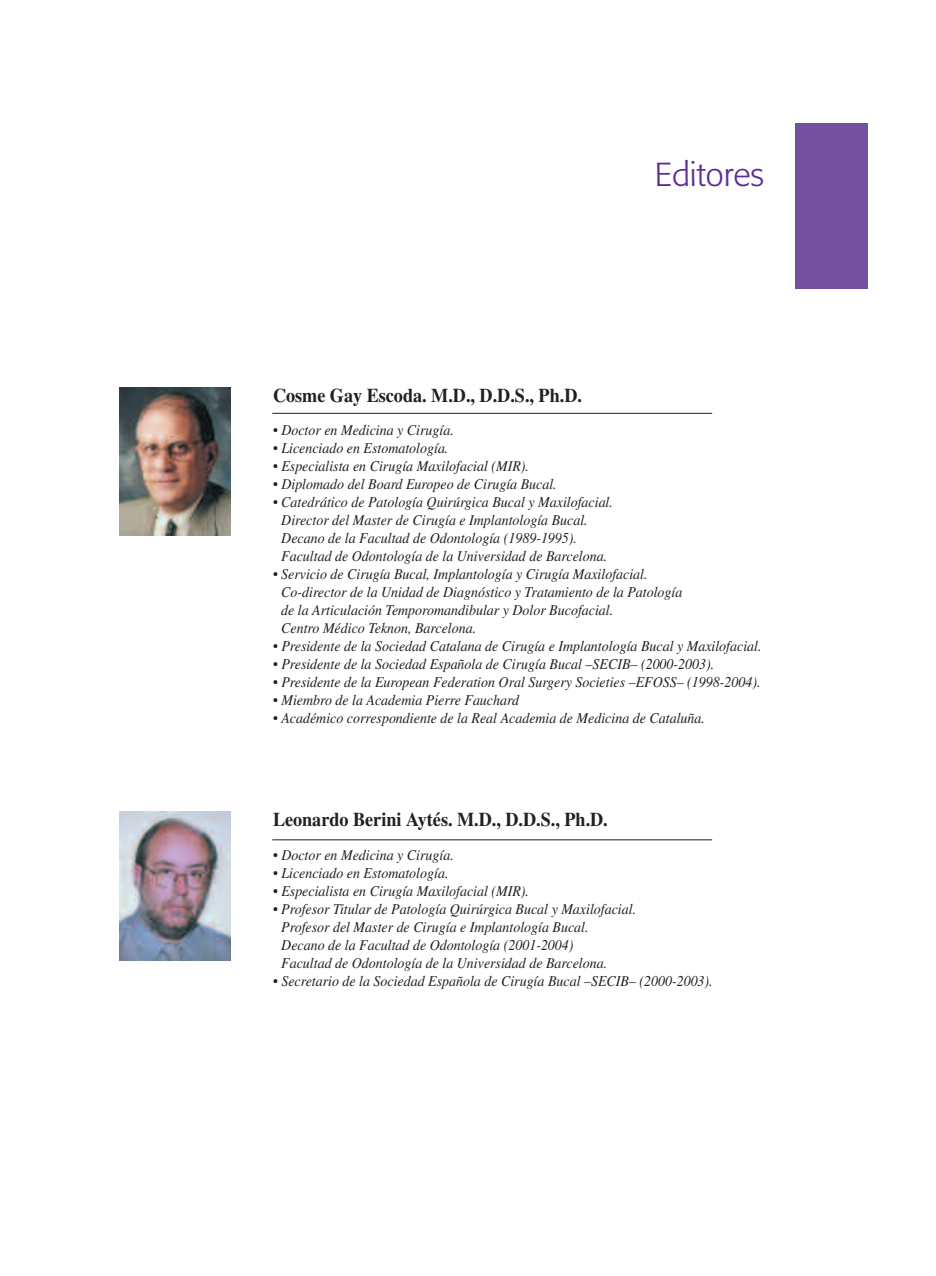
<style>
.page{position:relative;width:936px;height:1276px;background:#fff}
.page>*{position:absolute;margin:0;border:0;box-sizing:border-box;transform-origin:0 0}
.t1{font:300 33px "Formata";color:#5b2e91}
.t2{font:700 19.5px "Times";color:#231f20;scale:.93 1}
.t3{font:italic 15px/18px "Times";color:#231f20;scale:.93 1}
</style>
<div class="page">
<img style="left:120px;top:387px;width:110px;height:149px">
<img style="left:120px;top:812px;width:110px;height:148px">
<hr style="left:272px;top:413px;width:440px;height:1px;background:#231f20">
<hr style="left:272px;top:839px;width:440px;height:1px;background:#231f20">
<div style="left:795px;top:123px;width:72px;height:166px;background:#7450a0"></div>
<h1 class="t1" style="left:655px;top:160px;width:111px">Editores</h1>
<h2 class="t2" style="left:273px;top:389px;width:334px">Cosme Gay Escoda. M.D., D.D.S., Ph.D.</h2>
<p class="t3" style="left:273px;top:422px;width:196px">• Doctor en Medicina y Cirugía.</p>
<p class="t3" style="left:273px;top:440px;width:190px">• Licenciado en Estomatología.</p>
<p class="t3" style="left:273px;top:458px;width:277px">• Especialista en Cirugía Maxilofacial (MIR).</p>
<p class="t3" style="left:273px;top:476px;width:306px">• Diplomado del Board Europeo de Cirugía Bucal.</p>
<p class="t3" style="left:281px;top:494px;width:358px;text-indent:-8px">• Catedrático de Patología Quirúrgica Bucal y Maxilofacial.<br>Director del Master de Cirugía e Implantología Bucal.<br>Decano de la Facultad de Odontología (1989-1995).<br>Facultad de Odontología de la Universidad de Barcelona.</p>
<p class="t3" style="left:281px;top:566px;width:433px;text-indent:-8px">• Servicio de Cirugía Bucal, Implantología y Cirugía Maxilofacial.<br>Co-director de la Unidad de Diagnóstico y Tratamiento de la Patología de la Articulación Temporomandibular y Dolor Bucofacial.<br>Centro Médico Teknon, Barcelona.</p>
<p class="t3" style="left:273px;top:638px;width:527px">• Presidente de la Sociedad Catalana de Cirugía e Implantología Bucal y Maxilofacial.</p>
<p class="t3" style="left:273px;top:656px;width:476px">• Presidente de la Sociedad Española de Cirugía Bucal –SECIB– (2000-2003).</p>
<p class="t3" style="left:273px;top:674px;width:525px">• Presidente de la European Federation Oral Surgery Societies –EFOSS– (1998-2004).</p>
<p class="t3" style="left:273px;top:692px;width:266px">• Miembro de la Academia Pierre Fauchard</p>
<p class="t3" style="left:273px;top:710px;width:466px">• Académico correspondiente de la Real Academia de Medicina de Cataluña.</p>
<h2 class="t2" style="left:273px;top:813px;width:361px">Leonardo Berini Aytés. M.D., D.D.S., Ph.D.</h2>
<p class="t3" style="left:273px;top:847px;width:196px">• Doctor en Medicina y Cirugía.</p>
<p class="t3" style="left:273px;top:865px;width:190px">• Licenciado en Estomatología.</p>
<p class="t3" style="left:273px;top:883px;width:277px">• Especialista en Cirugía Maxilofacial (MIR).</p>
<p class="t3" style="left:281px;top:901px;width:383px;text-indent:-8px">• Profesor Titular de Patología Quirúrgica Bucal y Maxilofacial.<br>Profesor del Master de Cirugía e Implantología Bucal.<br>Decano de la Facultad de Odontología (2001-2004)<br>Facultad de Odontología de la Universidad de Barcelona.</p>
<p class="t3" style="left:273px;top:973px;width:474px">• Secretario de la Sociedad Española de Cirugía Bucal –SECIB– (2000-2003).</p>
</div>
